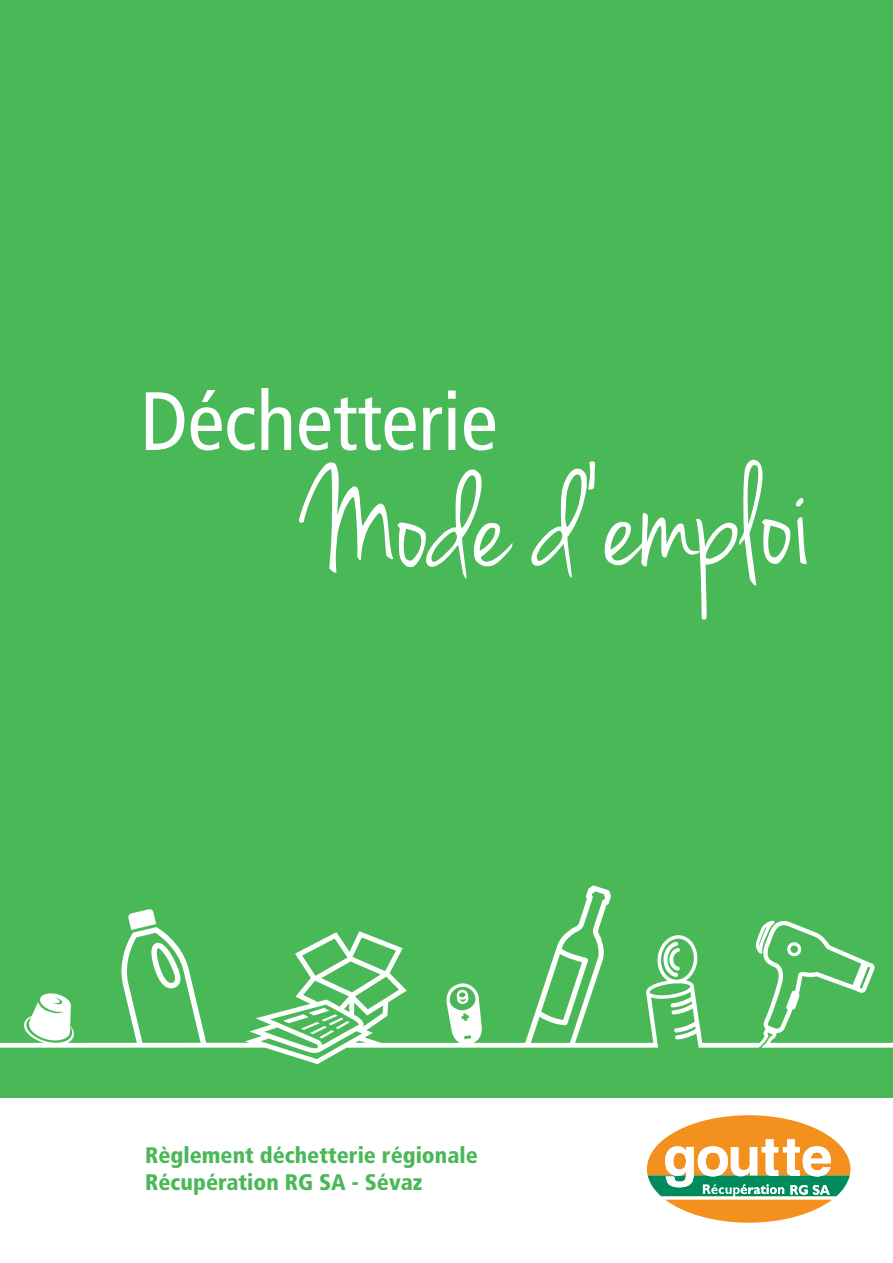
<style>
.page{position:relative;width:893px;height:1263px;background:#fff}
.page>*{position:absolute;margin:0;border:0;box-sizing:border-box;transform-origin:0 0}
.t1{font:150px "Jenna Sue";color:#fff}
.t2{font:condensed 82.5px "Frutiger";color:#fff}
.t3{font:900 condensed 22.5px/27px "Frutiger";color:#49b857}
</style>
<div class="page">
<div style="left:0;top:0;width:893px;height:1097px;background:#49b857"></div>
<svg style="left:0;top:885px;width:893px;height:179px"></svg>
<svg style="left:754px;top:920px;width:21px;height:34px"></svg>
<svg style="left:786px;top:942px;width:16px;height:14px"></svg>
<svg style="left:283px;top:1008px;width:67px;height:30px"></svg>
<svg style="left:647px;top:1115px;width:203px;height:108px"></svg>
<h2 class="t2" style="left:140px;top:373px;width:359px">Déchetterie</h2>
<h1 class="t1" style="left:304px;top:441px;width:508px;rotate:-1deg">Mode d’emploi</h1>
<p class="t3" style="left:145px;top:1141px;width:334px">Règlement déchetterie régionale<br>Récupération RG SA - Sévaz</p>
</div>
